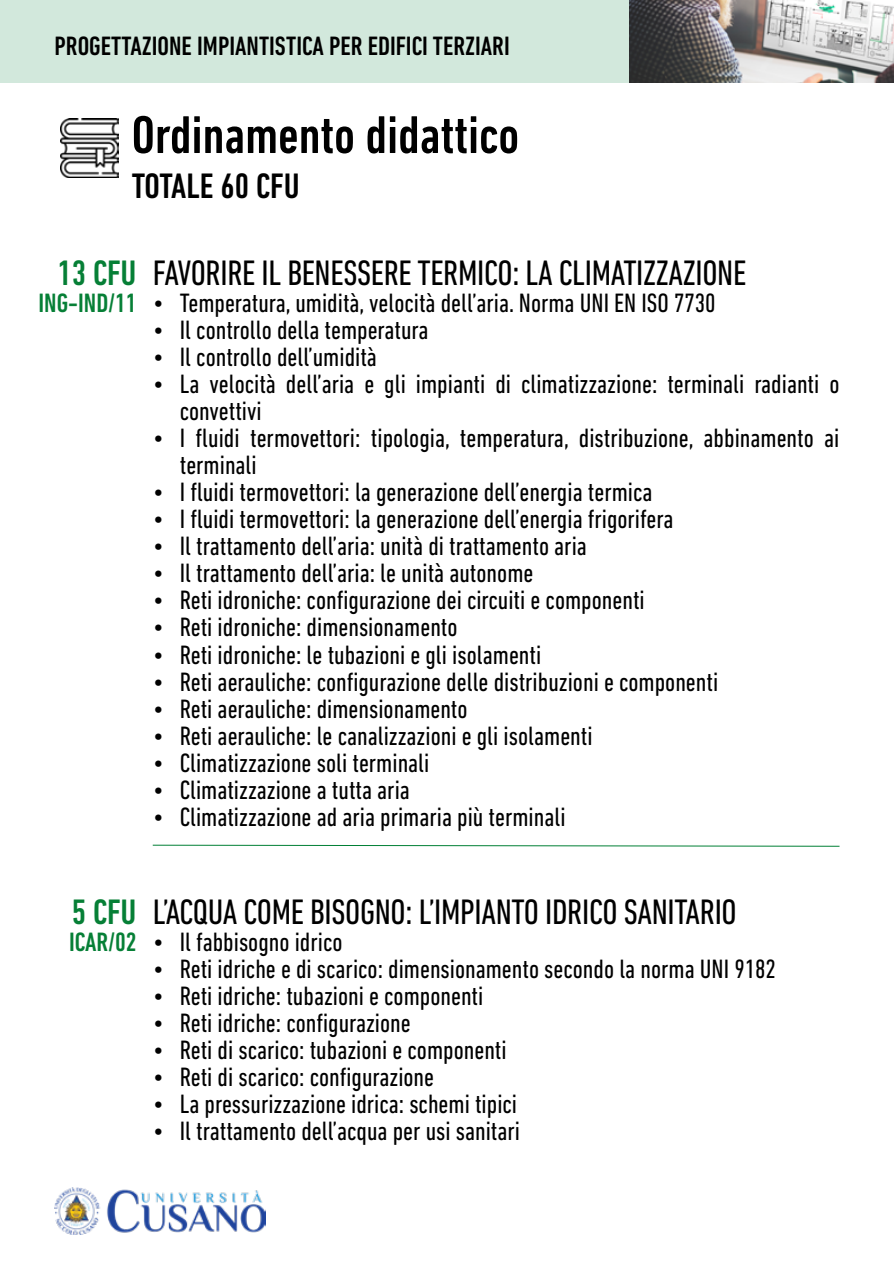
<style>
.page{position:relative;width:894px;height:1264px;background:#fff}
.page>*{position:absolute;margin:0;border:0;box-sizing:border-box;transform-origin:0 0}
.t1{font:500 condensed 54px "DIN Next LT Pro";color:#000}
.t2{font:condensed 36px "DIN Next LT Pro";letter-spacing:-.01em;color:#000}
.t3{font:500 condensed 36px "DIN Next LT Pro";color:#000}
.t4{font:500 condensed 36px "DIN Next LT Pro";color:#067f36}
.t5{font:condensed 27px/27px "DIN Next LT Pro";color:#000}
.t6{font:500 condensed 27px "DIN Next LT Pro";color:#000}
.t7{font:500 condensed 27px "DIN Next LT Pro";color:#067f36}
</style>
<div class="page">
<img style="left:54px;top:1187px;width:211px;height:47px">
<div style="left:0;top:0;width:893px;height:83px;background:#d2e8dc"></div>
<img style="left:60px;top:119px;width:59px;height:58px">
<img style="left:630px;top:0;width:263px;height:83px">
<svg style="left:152px;top:844px;width:688px;height:3px"></svg>
<p class="t6" style="left:54px;top:30px;width:456px">PROGETTAZIONE IMPIANTISTICA PER EDIFICI TERZIARI</p>
<h1 class="t1" style="left:132px;top:104px;width:389px">Ordinamento didattico</h1>
<h2 class="t3" style="left:132px;top:165px;width:169px">TOTALE 60 CFU</h2>
<h2 class="t4" style="left:57px;top:253px;width:81px">13 CFU</h2>
<p class="t7" style="left:39px;top:288px;width:99px">ING-IND/11</p>
<h2 class="t2" style="left:153px;top:253px;width:595px">FAVORIRE IL BENESSERE TERMICO: LA CLIMATIZZAZIONE</h2>
<p class="t5" style="left:153px;top:289px;width:564px">• Temperatura, umidità, velocità dell’aria. Norma UNI EN ISO 7730</p>
<p class="t5" style="left:153px;top:316px;width:277px">• Il controllo della temperatura</p>
<p class="t5" style="left:153px;top:343px;width:226px">• Il controllo dell’umidità</p>
<p class="t5" style="left:180px;top:370px;width:661px;text-indent:-27px">• La velocità dell’aria e gli impianti di climatizzazione: terminali radianti o convettivi</p>
<p class="t5" style="left:180px;top:424px;width:661px;text-indent:-27px">• I fluidi termovettori: tipologia, temperatura, distribuzione, abbinamento ai terminali</p>
<p class="t5" style="left:153px;top:478px;width:501px">• I fluidi termovettori: la generazione dell’energia termica</p>
<p class="t5" style="left:153px;top:505px;width:522px">• I fluidi termovettori: la generazione dell’energia frigorifera</p>
<p class="t5" style="left:153px;top:532px;width:435px">• Il trattamento dell’aria: unità di trattamento aria</p>
<p class="t5" style="left:153px;top:559px;width:382px">• Il trattamento dell’aria: le unità autonome</p>
<p class="t5" style="left:153px;top:586px;width:493px">• Reti idroniche: configurazione dei circuiti e componenti</p>
<p class="t5" style="left:153px;top:613px;width:306px">• Reti idroniche: dimensionamento</p>
<p class="t5" style="left:153px;top:640px;width:390px">• Reti idroniche: le tubazioni e gli isolamenti</p>
<p class="t5" style="left:153px;top:667px;width:567px">• Reti aerauliche: configurazione delle distribuzioni e componenti</p>
<p class="t5" style="left:153px;top:694px;width:316px">• Reti aerauliche: dimensionamento</p>
<p class="t5" style="left:153px;top:721px;width:441px">• Reti aerauliche: le canalizzazioni e gli isolamenti</p>
<p class="t5" style="left:153px;top:748px;width:278px">• Climatizzazione soli terminali</p>
<p class="t5" style="left:153px;top:775px;width:258px">• Climatizzazione a tutta aria</p>
<p class="t5" style="left:153px;top:802px;width:414px">• Climatizzazione ad aria primaria più terminali</p>
<h2 class="t4" style="left:72px;top:891px;width:66px">5 CFU</h2>
<p class="t7" style="left:69px;top:926px;width:69px">ICAR/02</p>
<h2 class="t2" style="left:153px;top:891px;width:585px">L’ACQUA COME BISOGNO: L’IMPIANTO IDRICO SANITARIO</h2>
<p class="t5" style="left:153px;top:928px;width:191px">• Il fabbisogno idrico</p>
<p class="t5" style="left:153px;top:955px;width:624px">• Reti idriche e di scarico: dimensionamento secondo la norma UNI 9182</p>
<p class="t5" style="left:153px;top:982px;width:332px">• Reti idriche: tubazioni e componenti</p>
<p class="t5" style="left:153px;top:1009px;width:259px">• Reti idriche: configurazione</p>
<p class="t5" style="left:153px;top:1036px;width:355px">• Reti di scarico: tubazioni e componenti</p>
<p class="t5" style="left:153px;top:1063px;width:283px">• Reti di scarico: configurazione</p>
<p class="t5" style="left:153px;top:1090px;width:366px">• La pressurizzazione idrica: schemi tipici</p>
<p class="t5" style="left:153px;top:1117px;width:369px">• Il trattamento dell’acqua per usi sanitari</p>
</div>
